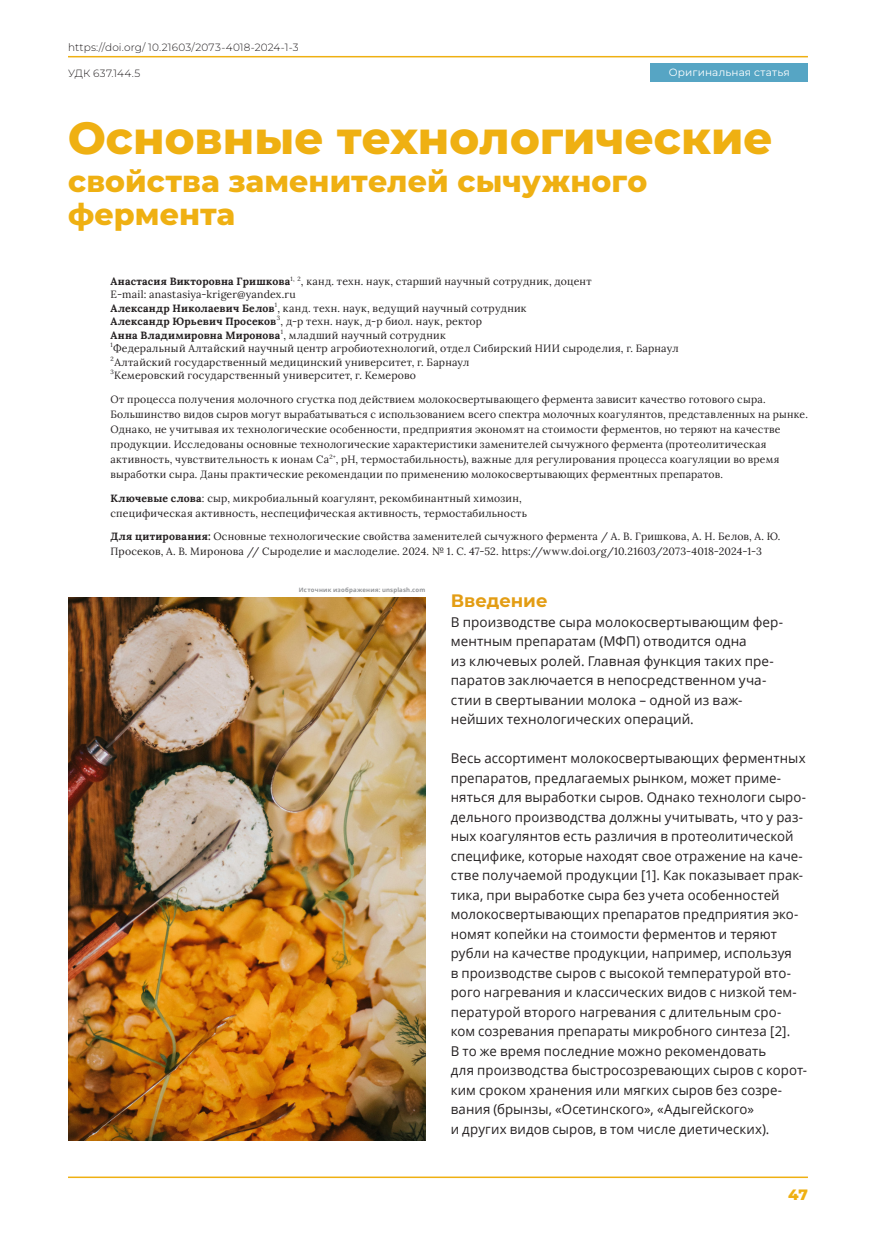
<style>
.page{position:relative;width:893px;height:1234px;background:#fff}
.page>*{position:absolute;margin:0;border:0;box-sizing:border-box;transform-origin:0 0}
.head_1{font:800 45px "Montserrat";color:#efb012}
.head_2{font:800 30px/33px "Montserrat";letter-spacing:.005em;color:#efb012}
.body_subhead{font:700 18px "Montserrat";color:#e39d14}
.t1{font:800 15px "Montserrat";color:#efb012}
.body_txt_reg{font:13.5px/19.5px "Open Sans";letter-spacing:.005em;color:#231f20}
.lead_annotation{font:10.5px/15px "Lora";letter-spacing:.025em;color:#231f20}
.lead_authors{font:10.5px "Lora";letter-spacing:.025em;color:#231f20}
.t2{font:300 10.5px "Montserrat";letter-spacing:.015em;color:#231f20}
.lead_authors-2{font:700 10.5px "Lora";letter-spacing:.02em;color:#231f20}
.t3{font:10.5px "Montserrat";letter-spacing:.015em;color:#fff}
.lead_authors-3{font:6.15px "Lora";color:#231f20}
.body_txt{font:700 6px "Open Sans";letter-spacing:.035em;color:#939598}
.s1{font-weight:700}
.s2{font-weight:400}
</style>
<div class="page">
<hr style="left:68px;top:56px;width:740px;height:1px;background:#efb012">
<hr style="left:68px;top:1176px;width:740px;height:1px;background:#efb012">
<img style="left:68px;top:597px;width:357px;height:543px">
<div style="left:651px;top:63px;width:157px;height:19px;background:#56a5c4"></div>
<p class="t2" style="left:68px;top:40px;width:232px">https://doi.org/ 10.21603/2073-4018-2024-1-3</p>
<p class="t2" style="left:68px;top:66px;width:74px">УДК 637.144.5</p>
<p class="t3" style="left:669px;top:65px;width:122px">Оригинальная статья</p>
<p class="head_1" style="left:68px;top:105px;width:706px">Основные технологические</p>
<p class="head_2" style="left:68px;top:163px;width:581px">свойства заменителей сычужного фермента</p>
<p class="lead_authors" style="left:111px;top:273px;width:483px"><span class="s1">Анастасия Викторовна Гришкова</span><sup>1,</sup> <sup>2</sup>, канд. техн. наук, старший научный сотрудник, доцент</p>
<p class="lead_authors" style="left:111px;top:286px;width:187px">Е-mail: anastasiya-kriger@yandex.ru</p>
<p class="lead_authors" style="left:111px;top:300px;width:418px"><span class="s1">Александр Николаевич Белов</span> , канд. техн. наук, ведущий научный сотрудник</p>
<p class="lead_authors-3" style="left:275px;top:300px;width:4px">1</p>
<p class="lead_authors" style="left:111px;top:313px;width:373px"><span class="s1">Александр Юрьевич Просеков</span> , д-р техн. наук, д-р биол. наук, ректор</p>
<p class="lead_authors-3" style="left:277px;top:313px;width:5px">3</p>
<p class="lead_authors-2" style="left:111px;top:326px;width:337px">Анна Владимировна Миронова <span class="s2">, младший научный сотрудник</span></p>
<p class="lead_authors-3" style="left:281px;top:327px;width:4px">1</p>
<p class="lead_authors-3" style="left:111px;top:340px;width:4px">1</p>
<p class="lead_authors" style="left:113px;top:340px;width:567px">Федеральный Алтайский научный центр агробиотехнологий, отдел Сибирский НИИ сыроделия, г. Барнаул</p>
<p class="lead_authors-3" style="left:111px;top:354px;width:5px">2</p>
<p class="lead_authors" style="left:114px;top:354px;width:357px">Алтайский государственный медицинский университет, г. Барнаул</p>
<p class="lead_authors-3" style="left:111px;top:367px;width:5px">3</p>
<p class="lead_authors" style="left:114px;top:367px;width:303px">Кемеровский государственный университет, г. Кемерово</p>
<p class="lead_annotation" style="left:111px;top:391px;width:699px">От процесса получения молочного сгустка под действием молокосвертывающего фермента зависит качество готового сыра.<br>Большинство видов сыров могут вырабатываться с использованием всего спектра молочных коагулянтов, представленных на рынке.<br>Однако, не учитывая их технологические особенности, предприятия экономят на стоимости ферментов, но теряют на качестве продукции. Исследованы основные технологические характеристики заменителей сычужного фермента (протеолитическая активность, чувствительность к ионам Ca<sup>2+</sup>, рН, термостабильность), важные для регулирования процесса коагуляции во время выработки сыра. Даны практические рекомендации по применению молокосвертывающих ферментных препаратов.</p>
<p class="lead_annotation" style="left:111px;top:489px;width:418px"><span class="s1">Ключевые слова</span>: сыр, микробиальный коагулянт, рекомбинантный химозин, специфическая активность, неспецифическая активность, термостабильность</p>
<p class="lead_annotation" style="left:111px;top:528px;width:671px"><span class="s1">Для цитирования:</span> Основные технологические свойства заменителей сычужного фермента / А. В. Гришкова, А. Н. Белов, А. Ю.<br>Просеков, А. В. Миронова // Сыроделие и маслоделие. 2024. № 1. С. 47-52. https://www.doi.org/10.21603/2073-4018-2024-1-3</p>
<p class="body_subhead" style="left:451px;top:587px;width:98px">Введение</p>
<p class="body_txt_reg" style="left:451px;top:611px;width:334px">В производстве сыра молокосвертывающим фер&shy;ментным препаратам (МФП) отводится одна<br>из ключевых ролей. Главная функция таких пре&shy;паратов заключается в непосредственном уча&shy;стии в свертывании молока – одной из важ&shy;нейших технологических операций.</p>
<p class="body_txt_reg" style="left:451px;top:748px;width:358px">Весь ассортимент молокосвертывающих ферментных препаратов, предлагаемых рынком, может приме&shy;няться для выработки сыров. Однако технологи сыро&shy;дельного производства должны учитывать, что у раз&shy;ных коагулянтов есть различия в протеолитической специфике, которые находят свое отражение на каче&shy;стве получаемой продукции [1]. Как показывает прак&shy;тика, при выработке сыра без учета особенностей молокосвертывающих препаратов предприятия эко&shy;номят копейки на стоимости ферментов и теряют рубли на качестве продукции, например, используя<br>в производстве сыров с высокой температурой вто&shy;рого нагревания и классических видов с низкой тем&shy;пературой второго нагревания с длительным сро&shy;ком созревания препараты микробного синтеза [2].<br>В то же время последние можно рекомендовать<br>для производства быстросозревающих сыров с корот&shy;ким сроком хранения или мягких сыров без созре&shy;вания (брынзы, «Осетинского», «Адыгейского»<br>и других видов сыров, в том числе диетических).</p>
<p class="body_txt" style="left:299px;top:585px;width:128px">Источник изображения: unsplash.com</p>
<p class="t1" style="left:788px;top:1183px;width:21px">47</p>
</div>
